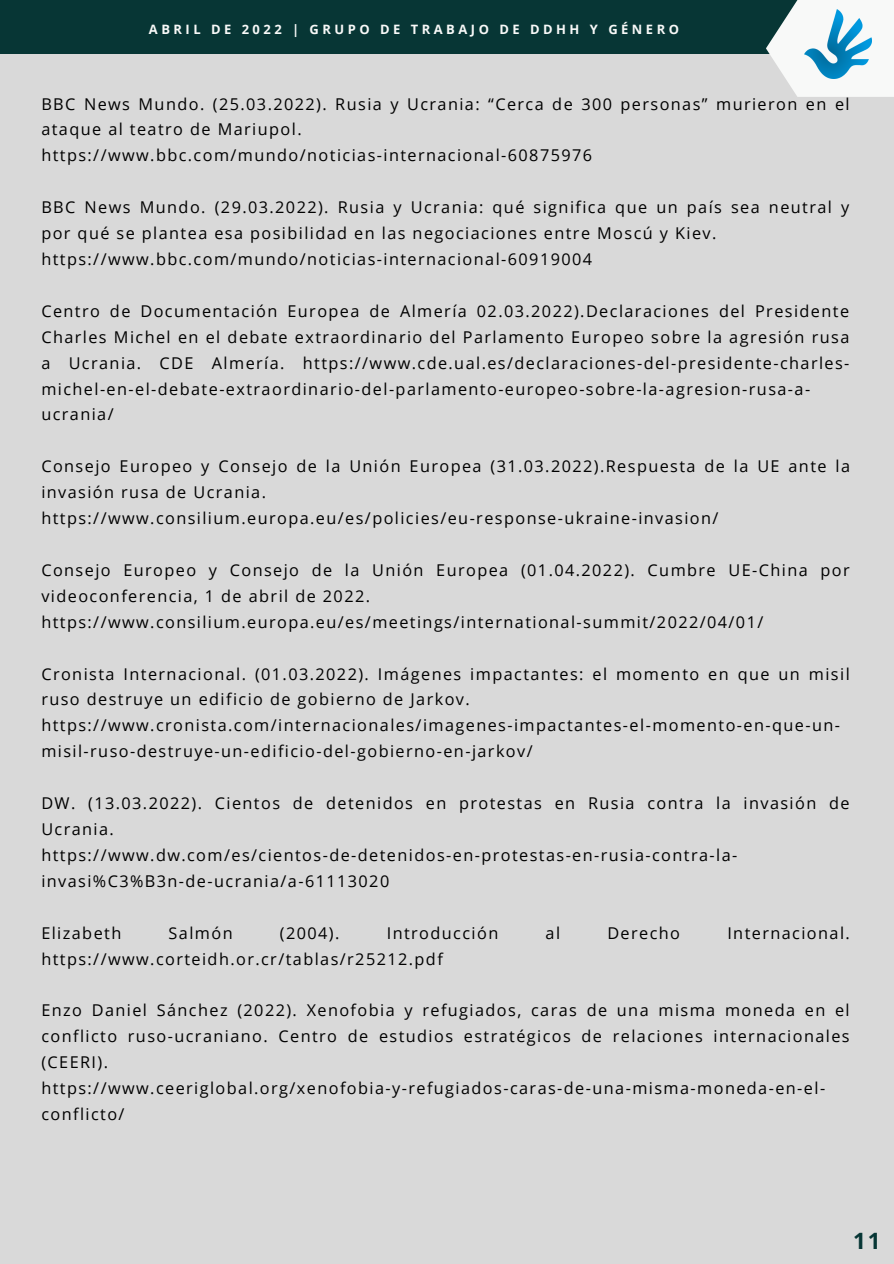
<style>
.page{position:relative;width:894px;height:1264px;background:#fff}
.page>*{position:absolute;margin:0;border:0;box-sizing:border-box;transform-origin:0 0}
.t1{font:700 22.5px "Open Sans";color:#073635}
.t2{font:16.2px/26px "Open Sans";letter-spacing:.085em;color:#000}
.t3{font:700 12.9px "Open Sans";letter-spacing:.27em;color:#f8f9f8}
</style>
<div class="page">
<div style="left:0;top:0;width:893px;height:1263px;background:#d9d9d9"></div>
<div style="left:0;top:0;width:893px;height:54px;background:#073635"></div>
<svg style="left:766px;top:0;width:127px;height:97px"></svg>
<img style="left:804px;top:9px;width:67px;height:70px">
<p class="t3" style="left:149px;top:20px;width:531px">ABRIL DE 2022 | GRUPO DE TRABAJO DE DDHH Y GÉNERO</p>
<p class="t2" style="left:41px;top:90px;width:809px">BBC News Mundo. (25.03.2022). Rusia y Ucrania: “Cerca de 300 personas” murieron en el ataque al teatro de Mariupol.</p>
<p class="t2" style="left:41px;top:142px;width:552px">https://www.bbc.com/mundo/noticias-internacional-60875976</p>
<p class="t2" style="left:41px;top:194px;width:809px">BBC News Mundo. (29.03.2022). Rusia y Ucrania: qué significa que un país sea neutral y por qué se plantea esa posibilidad en las negociaciones entre Moscú y Kiev.</p>
<p class="t2" style="left:41px;top:246px;width:552px">https://www.bbc.com/mundo/noticias-internacional-60919004</p>
<p class="t2" style="left:41px;top:297px;width:809px">Centro de Documentación Europea de Almería 02.03.2022).Declaraciones del Presidente Charles Michel en el debate extraordinario del Parlamento Europeo sobre la agresión rusa a Ucrania. CDE Almería. https://www.cde.ual.es/declaraciones-del-presidente-charles&shy;michel-en-el-debate-extraordinario-del-parlamento-europeo-sobre-la-agresion-rusa-a&shy;ucrania/</p>
<p class="t2" style="left:41px;top:453px;width:810px">Consejo Europeo y Consejo de la Unión Europea (31.03.2022).Respuesta de la UE ante la invasión rusa de Ucrania.</p>
<p class="t2" style="left:41px;top:505px;width:678px">https://www.consilium.europa.eu/es/policies/eu-response-ukraine-invasion/</p>
<p class="t2" style="left:41px;top:556px;width:809px">Consejo Europeo y Consejo de la Unión Europea (01.04.2022). Cumbre UE-China por videoconferencia, 1 de abril de 2022.</p>
<p class="t2" style="left:41px;top:608px;width:723px">https://www.consilium.europa.eu/es/meetings/international-summit/2022/04/01/</p>
<p class="t2" style="left:41px;top:660px;width:809px">Cronista Internacional. (01.03.2022). Imágenes impactantes: el momento en que un misil ruso destruye un edificio de gobierno de Jarkov.</p>
<p class="t2" style="left:41px;top:712px;width:800px">https://www.cronista.com/internacionales/imagenes-impactantes-el-momento-en-que-un&shy;misil-ruso-destruye-un-edificio-del-gobierno-en-jarkov/</p>
<p class="t2" style="left:41px;top:789px;width:809px">DW. (13.03.2022). Cientos de detenidos en protestas en Rusia contra la invasión de<br>Ucrania.</p>
<p class="t2" style="left:41px;top:841px;width:697px">https://www.dw.com/es/cientos-de-detenidos-en-protestas-en-rusia-contra-la&shy;invasi%C3%B3n-de-ucrania/a-61113020</p>
<p class="t2" style="left:41px;top:919px;width:81px">Elizabeth</p>
<p class="t2" style="left:168px;top:919px;width:65px">Salmón</p>
<p class="t2" style="left:280px;top:919px;width:61px">(2004).</p>
<p class="t2" style="left:386px;top:919px;width:113px">Introducción</p>
<p class="t2" style="left:545px;top:919px;width:16px">al</p>
<p class="t2" style="left:607px;top:919px;width:74px">Derecho</p>
<p class="t2" style="left:727px;top:919px;width:124px">Internacional.</p>
<p class="t2" style="left:41px;top:945px;width:403px">https://www.corteidh.or.cr/tablas/r25212.pdf</p>
<p class="t2" style="left:41px;top:997px;width:809px;text-align:justify">Enzo Daniel Sánchez (2022). Xenofobia y refugiados, caras de una misma moneda en el conflicto ruso-ucraniano. Centro de estudios estratégicos de relaciones internacionales (CEERI).</p>
<p class="t2" style="left:41px;top:1074px;width:785px">https://www.ceeriglobal.org/xenofobia-y-refugiados-caras-de-una-misma-moneda-en-el&shy;conflicto/</p>
<p class="t1" style="left:852px;top:1225px;width:29px">11</p>
</div>
